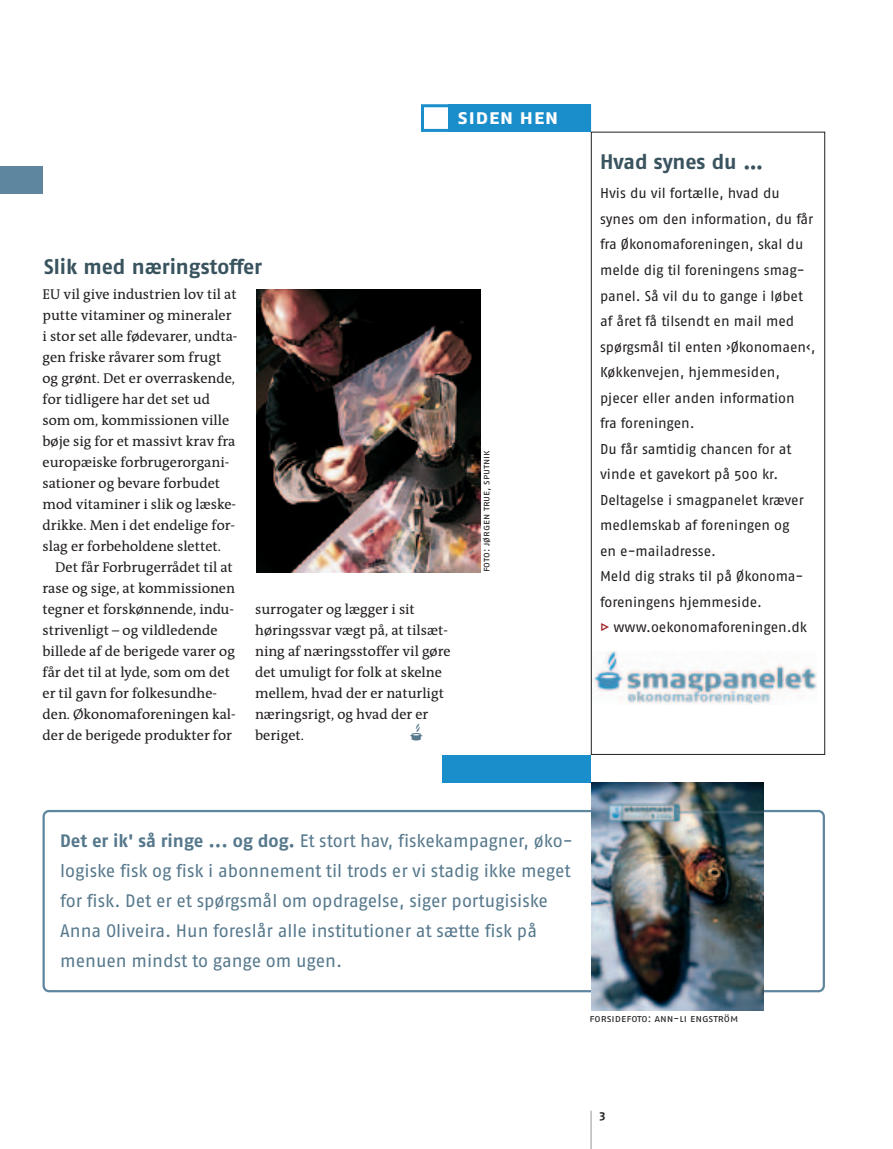
<style>
.page{position:relative;width:893px;height:1149px;background:#fff}
.page>*{position:absolute;margin:0;border:0;box-sizing:border-box;transform-origin:0 0}
.t1{font:22.5px "Okonoma Logo";color:#56788c}
.t2{font:700 21px "Fago No";letter-spacing:-.005em;color:#3a545f}
.t3{font:21px "Fago No Bold Caps";letter-spacing:.02em;color:#fff}
.t4{font:18px/30px "Fago No";letter-spacing:-.005em;color:#56788c}
.t5{font:14.25px/21px "The Antiqua B5";color:#231f20}
.t6{font:14.25px/25.5px "Fago No";letter-spacing:-.005em;color:#231f20}
.t7{font:700 12px "Fago No";color:#231f20}
.t8{font:10.5px "Fago No Regular Caps";letter-spacing:-.005em;color:#231f20}
.t9{font:9.75px "Fago No Regular Caps";letter-spacing:-.01em;color:#231f20}
.s1{font-family:"Fago No Regular Expert";font-size:13.5px;color:#9f1d20}
.s2{font-weight:700}
</style>
<div class="page">
<hr style="left:591px;top:1110px;width:1px;height:38px;background:#939598">
<svg style="left:43px;top:809px;width:782px;height:183px"></svg>
<img style="left:591px;top:782px;width:172px;height:228px">
<div style="left:442px;top:754px;width:149px;height:28px;background:#1a8eca"></div>
<div style="left:421px;top:104px;width:170px;height:28px;border:3px solid #1a8eca"></div>
<div style="left:449px;top:104px;width:142px;height:28px;background:#1a8eca"></div>
<div style="left:0;top:166px;width:43px;height:28px;background:#5e869f"></div>
<div style="left:591px;top:132px;width:234px;height:622px;border:1px solid #231f20"></div>
<img style="left:593px;top:651px;width:223px;height:53px">
<img style="left:257px;top:290px;width:223px;height:282px">
<h2 class="t3" style="left:458px;top:104px;width:102px">siden hen</h2>
<h2 class="t2" style="left:44px;top:259px;width:220px">Slik med næringstoffer</h2>
<p class="t5" style="left:43px;top:285px;width:196px">EU vil give industrien lov til at putte vitaminer og mineraler i stor set alle fødevarer, undta&shy;gen friske råvarer som frugt og grønt. Det er overraskende, for tidligere har det set ud som om, kommissionen ville bøje sig for et massivt krav fra europæiske forbrugerorgani&shy;sationer og bevare forbudet mod vitaminer i slik og læske&shy;drikke. Men i det endelige for&shy;slag er forbeholdene slettet.</p>
<p class="t5" style="left:43px;top:558px;width:195px;text-indent:13px">Det får Forbrugerrådet til at rase og sige, at kommissionen tegner et forskønnende, indu&shy;strivenligt – og vildledende billede af de berigede varer og får det til at lyde, som om det er til gavn for folkesundhe&shy;den. Økonomaforeningen kal&shy;der de berigede produkter for</p>
<p class="t5" style="left:255px;top:600px;width:197px">surrogater og lægger i sit høringssvar vægt på, at tilsæt&shy;ning af næringsstoffer vil gøre det umuligt for folk at skelne mellem, hvad der er naturligt næringsrigt, og hvad der er beriget.</p>
<h1 class="t1" style="left:412px;top:719px;width:15px">A</h1>
<p class="t9" style="left:480px;top:572px;width:123px;rotate:-90deg">foto: jørgen true, sputnik</p>
<h2 class="t2" style="left:600px;top:154px;width:165px">Hvad synes du …</h2>
<p class="t6" style="left:600px;top:182px;width:217px">Hvis du vil fortælle, hvad du synes om den information, du får fra Økonomaforeningen, skal du melde dig til foreningens smag&shy;panel. Så vil du to gange i løbet af året få tilsendt en mail med spørgsmål til enten ›Økonomaen‹,<br>Køkkenvejen, hjemmesiden, pjecer eller anden information<br>fra foreningen.<br>Du får samtidig chancen for at vinde et gavekort på 500 kr.<br>Deltagelse i smagpanelet kræver medlemskab af foreningen og<br>en e-mailadresse.<br>Meld dig straks til på Økonoma&shy;foreningens hjemmeside.<br><span class="s1">’</span> www.oekonomaforeningen.dk</p>
<p class="t4" style="left:60px;top:826px;width:514px"><span class="s2">Det er ik' så ringe ... og dog.</span> Et stort hav, fiskekampagner, øko&shy;logiske fisk og fisk i abonnement til trods er vi stadig ikke meget for fisk. Det er et spørgsmål om opdragelse, siger portugisiske Anna Oliveira. Hun foreslår alle institutioner at sætte fisk på menuen mindst to gange om ugen.</p>
<p class="t8" style="left:590px;top:1011px;width:150px">forsidefoto: ann-li engström</p>
<p class="t7" style="left:600px;top:1109px;width:7px">3</p>
</div>
